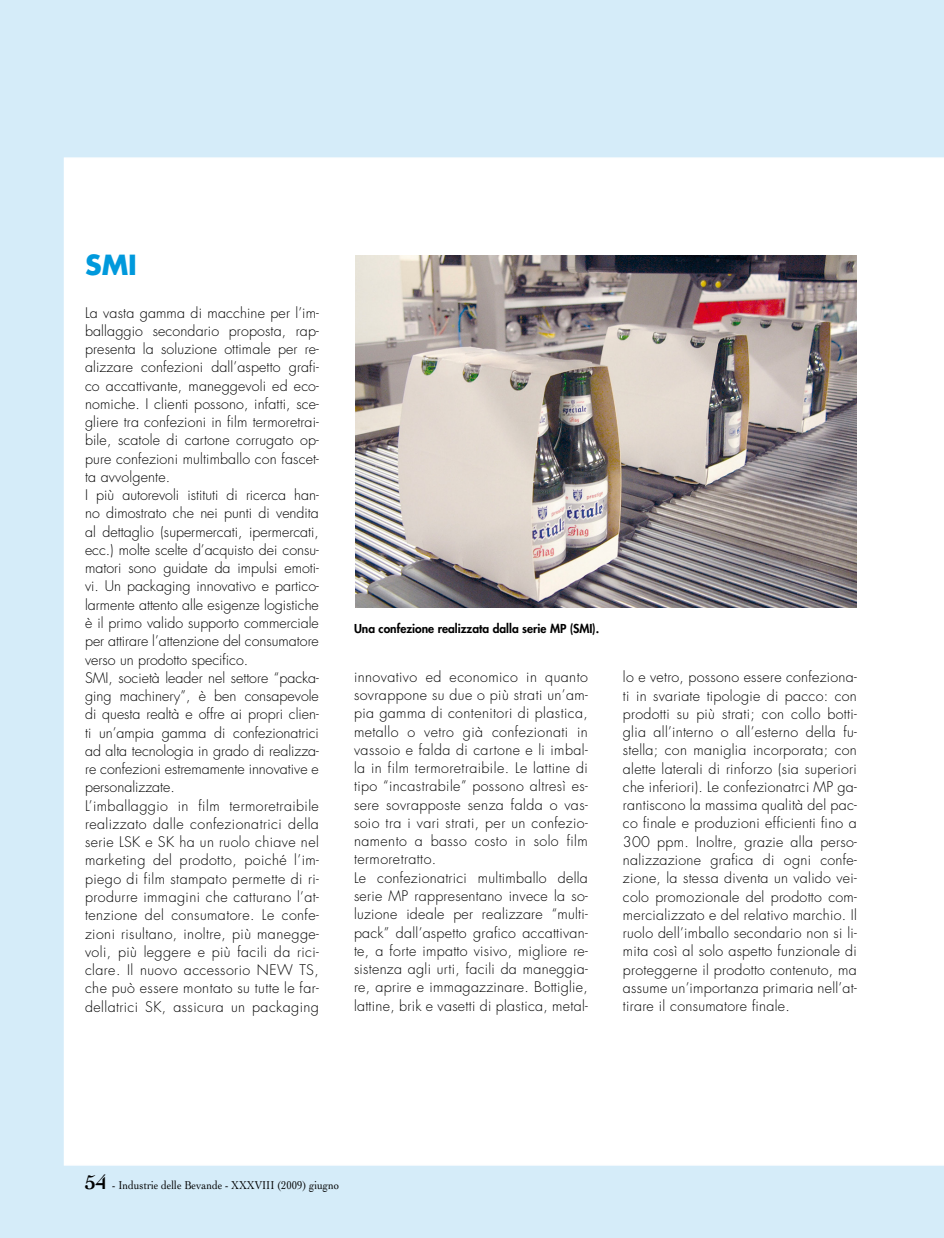
<style>
.page{position:relative;width:944px;height:1238px;background:#fff}
.page>*{position:absolute;margin:0;border:0;box-sizing:border-box;transform-origin:0 0}
.t1{font:700 27px "Futura Std";color:#0099dc}
.t2{font:300 14.25px/18.3px "Futura Std";letter-spacing:.02em;color:#000}
.t3{font:12px "Cochin LT Std";color:#000;scale:.88 1}
.t4{font:800 12px "Futura Std";color:#000}
.s1{font-weight:700;font-size:21px}
</style>
<div class="page">
<div style="left:0;top:0;width:944px;height:1237px;background:#d5ecf9"></div>
<div style="left:64px;top:157px;width:880px;height:1008px;background:#fff"></div>
<img style="left:355px;top:255px;width:502px;height:352px">
<h1 class="t1" style="left:85px;top:247px;width:53px">SMI</h1>
<p class="t2" style="left:85px;top:303px;width:235px">La vasta gamma di macchine per l’im&shy;ballaggio secondario proposta, rap&shy;presenta la soluzione ottimale per re&shy;alizzare confezioni dall’aspetto grafi&shy;co accattivante, maneggevoli ed eco&shy;nomiche. I clienti possono, infatti, sce&shy;gliere tra confezioni in film termoretrai&shy;bile, scatole di cartone corrugato op&shy;pure confezioni multimballo con fascet&shy;ta avvolgente.<br>I più autorevoli istituti di ricerca han&shy;no dimostrato che nei punti di vendita al dettaglio (supermercati, ipermercati, ecc.) molte scelte d’acquisto dei consu&shy;matori sono guidate da impulsi emoti&shy;vi. Un packaging innovativo e partico&shy;larmente attento alle esigenze logistiche è il primo valido supporto commerciale per attirare l’attenzione del consumatore verso un prodotto specifico.<br>SMI, società leader nel settore “packa&shy;ging machinery”, è ben consapevole di questa realtà e offre ai propri clien&shy;ti un’ampia gamma di confezionatrici ad alta tecnologia in grado di realizza&shy;re confezioni estremamente innovative e personalizzate.<br>L’imballaggio in film termoretraibile realizzato dalle confezionatrici della serie LSK e SK ha un ruolo chiave nel marketing del prodotto, poiché l’im&shy;piego di film stampato permette di ri&shy;produrre immagini che catturano l’at&shy;tenzione del consumatore. Le confe&shy;zioni risultano, inoltre, più manegge&shy;voli, più leggere e più facili da rici&shy;clare. Il nuovo accessorio NEW TS, che può essere montato su tutte le far&shy;dellatrici SK, assicura un packaging</p>
<p class="t4" style="left:354px;top:621px;width:247px">Una confezione realizzata dalla serie MP (SMI).</p>
<p class="t2" style="left:354px;top:668px;width:235px">innovativo ed economico in quanto sovrappone su due o più strati un’am&shy;pia gamma di contenitori di plastica, metallo o vetro già confezionati in vassoio e falda di cartone e li imbal&shy;la in film termoretraibile. Le lattine di tipo “incastrabile” possono altresì es&shy;sere sovrapposte senza falda o vas&shy;soio tra i vari strati, per un confezio&shy;namento a basso costo in solo film termoretratto.<br>Le confezionatrici multimballo della serie MP rappresentano invece la so&shy;luzione ideale per realizzare “multi&shy;pack” dall’aspetto grafico accattivan&shy;te, a forte impatto visivo, migliore re&shy;sistenza agli urti, facili da maneggia&shy;re, aprire e immagazzinare. Bottiglie, lattine, brik e vasetti di plastica, metal-</p>
<p class="t2" style="left:623px;top:668px;width:235px;text-align:justify">lo e vetro, possono essere confeziona&shy;ti in svariate tipologie di pacco: con prodotti su più strati; con collo botti&shy;glia all’interno o all’esterno della fu&shy;stella; con maniglia incorporata; con alette laterali di rinforzo (sia superiori che inferiori). Le confezionatrci MP ga&shy;rantiscono la massima qualità del pac&shy;co finale e produzioni efficienti fino a 300 ppm. Inoltre, grazie alla perso&shy;nalizzazione grafica di ogni confe&shy;zione, la stessa diventa un valido vei&shy;colo promozionale del prodotto com&shy;mercializzato e del relativo marchio. Il ruolo dell’imballo secondario non si li&shy;mita così al solo aspetto funzionale di proteggerne il prodotto contenuto, ma assume un’importanza primaria nell’at&shy;tirare il consumatore finale.</p>
<p class="t3" style="left:85px;top:1178px;width:290px"><span class="s1">54</span> - Industrie delle Bevande - XXXVIII (2009) giugno</p>
</div>
